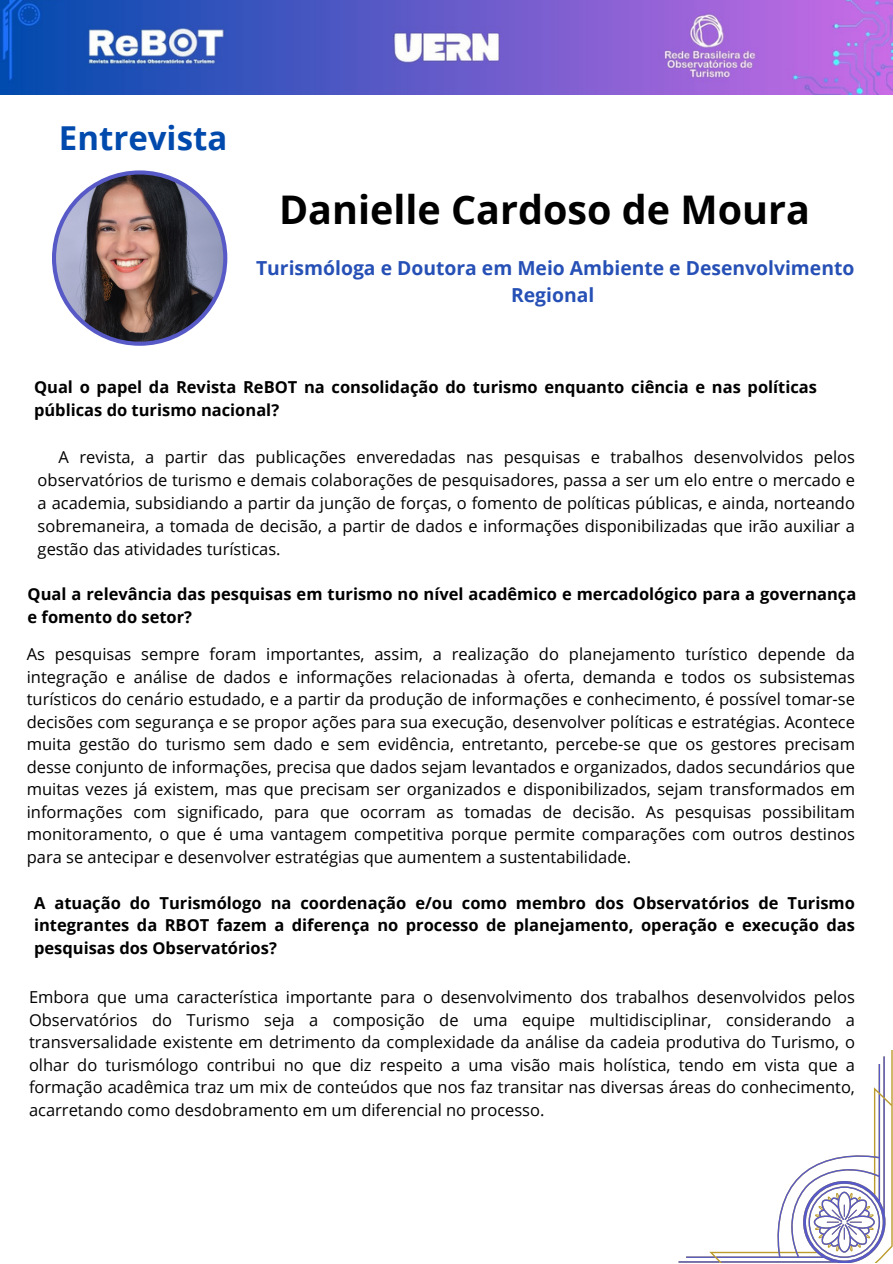
<style>
.page{position:relative;width:893px;height:1264px;background:#fff}
.page>*{position:absolute;margin:0;border:0;box-sizing:border-box;transform-origin:0 0}
.t1{font:700 39.45px "Open Sans";color:#000}
.t2{font:700 33px "Open Sans";color:#004aad}
.t3{font:700 19.35px/27px "Open Sans";color:#2650b6;text-align:center}
.t4{font:16.5px/22.5px "Open Sans";color:#000;text-align:justify}
.t5{font:700 16.5px/22.5px "Open Sans";color:#000}
</style>
<div class="page">
<img style="left:0;top:0;width:892px;height:94px">
<svg style="left:52px;top:170px;width:175px;height:176px;background:#6062c8"></svg>
<img style="left:56px;top:174px;width:167px;height:168px;border-radius:50%">
<svg style="left:885px;top:1050px;width:7px;height:205px"></svg>
<svg style="left:678px;top:1056px;width:207px;height:206px"></svg>
<p class="t2" style="left:59px;top:115px;width:170px">Entrevista</p>
<p class="t1" style="left:279px;top:182px;width:532px">Danielle Cardoso de Moura</p>
<p class="t3" style="left:256px;top:254px;width:600px">Turismóloga e Doutora em Meio Ambiente e Desenvolvimento<br>Regional</p>
<p class="t5" style="left:34px;top:376px;width:784px">Qual o papel da Revista ReBOT na consolidação do turismo enquanto ciência e nas políticas públicas do turismo nacional?</p>
<p class="t4" style="left:38px;top:445px;width:818px;line-height:23px;text-indent:21px">A revista, a partir das publicações enveredadas nas pesquisas e trabalhos desenvolvidos pelos observatórios de turismo e demais colaborações de pesquisadores, passa a ser um elo entre o mercado e a academia, subsidiando a partir da junção de forças, o fomento de políticas públicas, e ainda, norteando sobremaneira, a tomada de decisão, a partir de dados e informações disponibilizadas que irão auxiliar a gestão das atividades turísticas.</p>
<p class="t5" style="left:28px;top:582px;width:830px">Qual a relevância das pesquisas em turismo no nível acadêmico e mercadológico para a governança e fomento do setor?</p>
<p class="t4" style="left:27px;top:642px;width:829px">As pesquisas sempre foram importantes, assim, a realização do planejamento turístico depende da integração e análise de dados e informações relacionadas à oferta, demanda e todos os subsistemas turísticos do cenário estudado, e a partir da produção de informações e conhecimento, é possível tomar-se decisões com segurança e se propor ações para sua execução, desenvolver políticas e estratégias. Acontece muita gestão do turismo sem dado e sem evidência, entretanto, percebe-se que os gestores precisam desse conjunto de informações, precisa que dados sejam levantados e organizados, dados secundários que muitas vezes já existem, mas que precisam ser organizados e disponibilizados, sejam transformados em informações com significado, para que ocorram as tomadas de decisão. As pesquisas possibilitam monitoramento, o que é uma vantagem competitiva porque permite comparações com outros destinos para se antecipar e desenvolver estratégias que aumentem a sustentabilidade.</p>
<p class="t5" style="left:34px;top:891px;width:822px;text-align:justify">A atuação do Turismólogo na coordenação e/ou como membro dos Observatórios de Turismo integrantes da RBOT fazem a diferença no processo de planejamento, operação e execução das pesquisas dos Observatórios?</p>
<p class="t4" style="left:29px;top:985px;width:827px">Embora que uma característica importante para o desenvolvimento dos trabalhos desenvolvidos pelos Observatórios do Turismo seja a composição de uma equipe multidisciplinar, considerando a transversalidade existente em detrimento da complexidade da análise da cadeia produtiva do Turismo, o olhar do turismólogo contribui no que diz respeito a uma visão mais holística, tendo em vista que a formação acadêmica traz um mix de conteúdos que nos faz transitar nas diversas áreas do conhecimento, acarretando como desdobramento em um diferencial no processo.</p>
</div>
